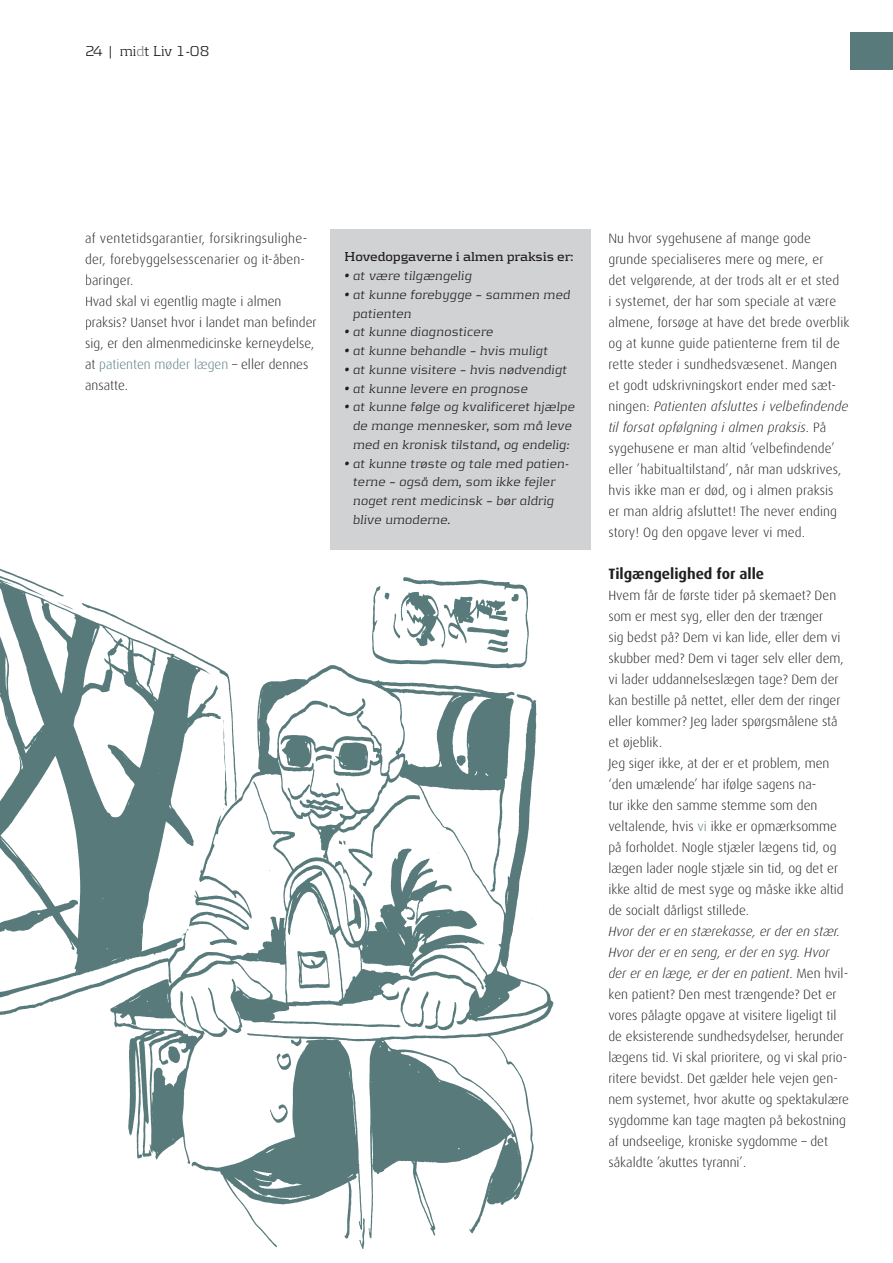
<style>
.page{position:relative;width:893px;height:1263px;background:#fff}
.page>*{position:absolute;margin:0;border:0;box-sizing:border-box;transform-origin:0 0}
.t1{font:700 15px "Dax";color:#231f20}
.t2{font:300 15px "Kontrapunkt";color:#231f20}
.t3{font:300 13.5px/21px "Dax";color:#231f20}
.t4{font:italic 300 13.5px/18.8px "Kontrapunkt";letter-spacing:.02em;color:#231f20}
.t5{font:700 13.5px "Kontrapunkt";letter-spacing:-.01em;color:#231f20}
.s1{color:#808285}
.s2{color:#587a7b}
.s3{font-style:italic}
</style>
<div class="page">
<div style="left:850px;top:32px;width:43px;height:37px;background:#587a7b"></div>
<img style="left:0;top:537px;width:554px;height:712px">
<div style="left:331px;top:229px;width:260px;height:321px;background:#d1d2d4"></div>
<p class="t2" style="left:85px;top:42px;width:126px">24 | mi<span class="s1">d</span>t Liv 1-08</p>
<p class="t3" style="left:85px;top:228px;width:233px">af ventetidsgarantier, forsikringsulighe&shy;der, forebyggelsesscenarier og it-åben&shy;baringer.<br>Hvad skal vi egentlig magte i almen praksis? Uanset hvor i landet man befinder sig, er den almenmedicinske kerneydelse, at <span class="s2">patienten møder lægen</span> – eller dennes ansatte.</p>
<p class="t3" style="left:608px;top:228px;width:242px">Nu hvor sygehusene af mange gode grunde specialiseres mere og mere, er<br>det velgørende, at der trods alt er et sted<br>i systemet, der har som speciale at være almene, forsøge at have det brede overblik og at kunne guide patienterne frem til de rette steder i sundhedsvæsenet. Mangen et godt udskrivningskort ender med sæt&shy;ningen: <span class="s3">Patienten afsluttes i velbefindende til forsat opfølgning i almen praksis</span>. På sygehusene er man altid ’velbefindende’ eller ’habitualtilstand’, når man udskrives, hvis ikke man er død, og i almen praksis<br>er man aldrig afsluttet! The never ending story! Og den opgave lever vi med.</p>
<p class="t1" style="left:608px;top:565px;width:157px">Tilgængelighed for alle</p>
<p class="t3" style="left:608px;top:585px;width:237px">Hvem får de første tider på skemaet? Den som er mest syg, eller den der trænger<br>sig bedst på? Dem vi kan lide, eller dem vi skubber med? Dem vi tager selv eller dem, vi lader uddannelseslægen tage? Dem der kan bestille på nettet, eller dem der ringer eller kommer? Jeg lader spørgsmålene stå et øjeblik.<br>Jeg siger ikke, at der er et problem, men ‘den umælende’ har ifølge sagens na-<br>tur ikke den samme stemme som den veltalende, hvis <span class="s2">vi</span> ikke er opmærksomme på forholdet. Nogle stjæler lægens tid, og lægen lader nogle stjæle sin tid, og det er ikke altid de mest syge og måske ikke altid de socialt dårligst stillede.</p>
<p class="t3" style="left:608px;top:921px;width:242px"><span class="s3">Hvor der er en stærekasse, er der en stær.<br>Hvor der er en seng, er der en syg. Hvor der er en læge, er der en patient</span>. Men hvil&shy;ken patient? Den mest trængende? Det er vores pålagte opgave at visitere ligeligt til de eksisterende sundhedsydelser, herunder lægens tid. Vi skal prioritere, og vi skal prio&shy;ritere bevidst. Det gælder hele vejen gen&shy;nem systemet, hvor akutte og spektakulære sygdomme kan tage magten på bekostning af undseelige, kroniske sygdomme – det såkaldte ’akuttes tyranni’.</p>
<p class="t5" style="left:344px;top:249px;width:231px">Hovedopgaverne i almen praksis er:</p>
<p class="t4" style="left:344px;top:266px;width:129px">• at være tilgængelig</p>
<p class="t4" style="left:353px;top:285px;width:219px;text-indent:-9px">• at kunne forebygge – sammen med patienten</p>
<p class="t4" style="left:344px;top:322px;width:150px">• at kunne diagnosticere</p>
<p class="t4" style="left:344px;top:341px;width:205px">• at kunne behandle – hvis muligt</p>
<p class="t4" style="left:344px;top:360px;width:224px">• at kunne visitere – hvis nødvendigt</p>
<p class="t4" style="left:344px;top:378px;width:185px">• at kunne levere en prognose</p>
<p class="t4" style="left:344px;top:397px;width:232px;text-align:center">• at kunne følge og kvalificeret hjælpe de mange mennesker, som må leve med en kronisk tilstand, og endelig:</p>
<p class="t4" style="left:353px;top:453px;width:217px;text-indent:-9px">• at kunne trøste og tale med patien&shy;terne – også dem, som ikke fejler noget rent medicinsk – bør aldrig blive umoderne.</p>
</div>
